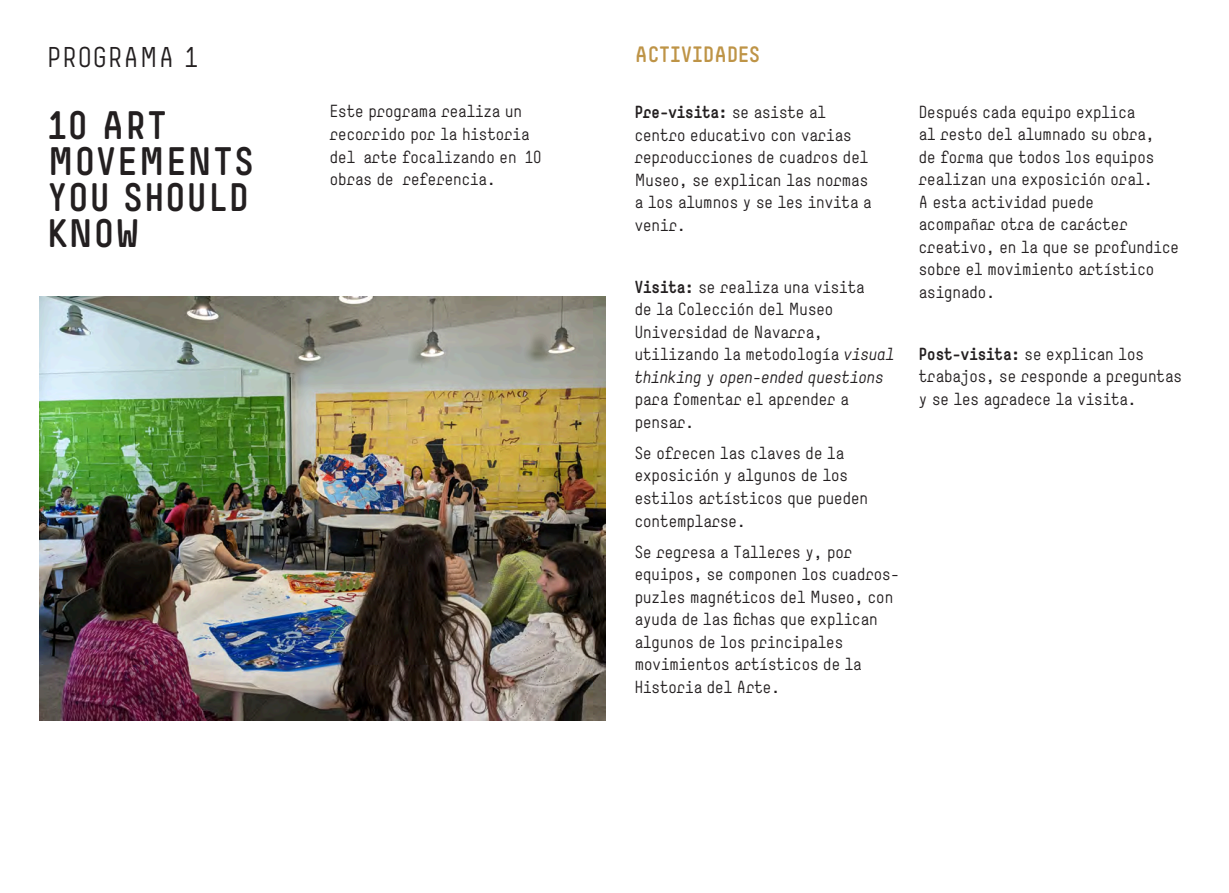
<style>
.page{position:relative;width:1229px;height:893px;background:#fff}
.page>*{position:absolute;margin:0;border:0;box-sizing:border-box;transform-origin:0 0}
.t1{font:700 37.5px/36px "Mun";letter-spacing:.015em;color:#231f20}
.t2{font:27px "Mun";letter-spacing:.015em;color:#231f20}
.t3{font:700 21px "Mun";letter-spacing:-.025em;color:#be9447}
.t4{font:16.5px/22.5px "Mun";letter-spacing:-.04em;color:#231f20}
.s1{font-weight:700}
.s2{font-style:italic}
</style>
<div class="page">
<img style="left:40px;top:296px;width:565px;height:424px">
<h2 class="t2" style="left:47px;top:47px;width:153px">PROGRAMA 1</h2>
<h1 class="t1" style="left:47px;top:111px;width:209px">10 ART<br>MOVEMENTS<br>YOU SHOULD<br>KNOW</h1>
<p class="t4" style="left:330px;top:102px;width:214px">Este programa realiza un recorrido por la historia del arte focalizando en 10 obras de referencia.</p>
<p class="t3" style="left:635px;top:47px;width:127px">ACTIVIDADES</p>
<p class="t4" style="left:634px;top:103px;width:239px"><span class="s1">Pre-visita:</span> se asiste al centro educativo con varias reproducciones de cuadros del<br>Museo, se explican las normas a los alumnos y se les invita a venir.</p>
<p class="t4" style="left:634px;top:277px;width:262px"><span class="s1">Visita:</span> se realiza una visita<br>de la Colección del Museo<br>Universidad de Navarra, utilizando la metodología <span class="s2">visual thinking</span> y <span class="s2">open-ended questions </span>para fomentar el aprender a pensar.</p>
<p class="t4" style="left:634px;top:443px;width:235px">Se ofrecen las claves de la exposición y algunos de los estilos artísticos que pueden contemplarse.</p>
<p class="t4" style="left:634px;top:542px;width:266px">Se regresa a Talleres y, por equipos, se componen los cuadros&shy;puzles magnéticos del Museo, con ayuda de las fichas que explican algunos de los principales movimientos artísticos de la<br>Historia del Arte.</p>
<p class="t4" style="left:918px;top:102px;width:262px">Después cada equipo explica<br>al resto del alumnado su obra,<br>de forma que todos los equipos realizan una exposición oral.<br>A esta actividad puede<br>acompañar otra de carácter creativo, en la que se profundice sobre el movimiento artístico asignado.</p>
<p class="t4" style="left:918px;top:344px;width:265px"><span class="s1">Post-visita:</span> se explican los trabajos, se responde a preguntas y se les agradece la visita.</p>
</div>
